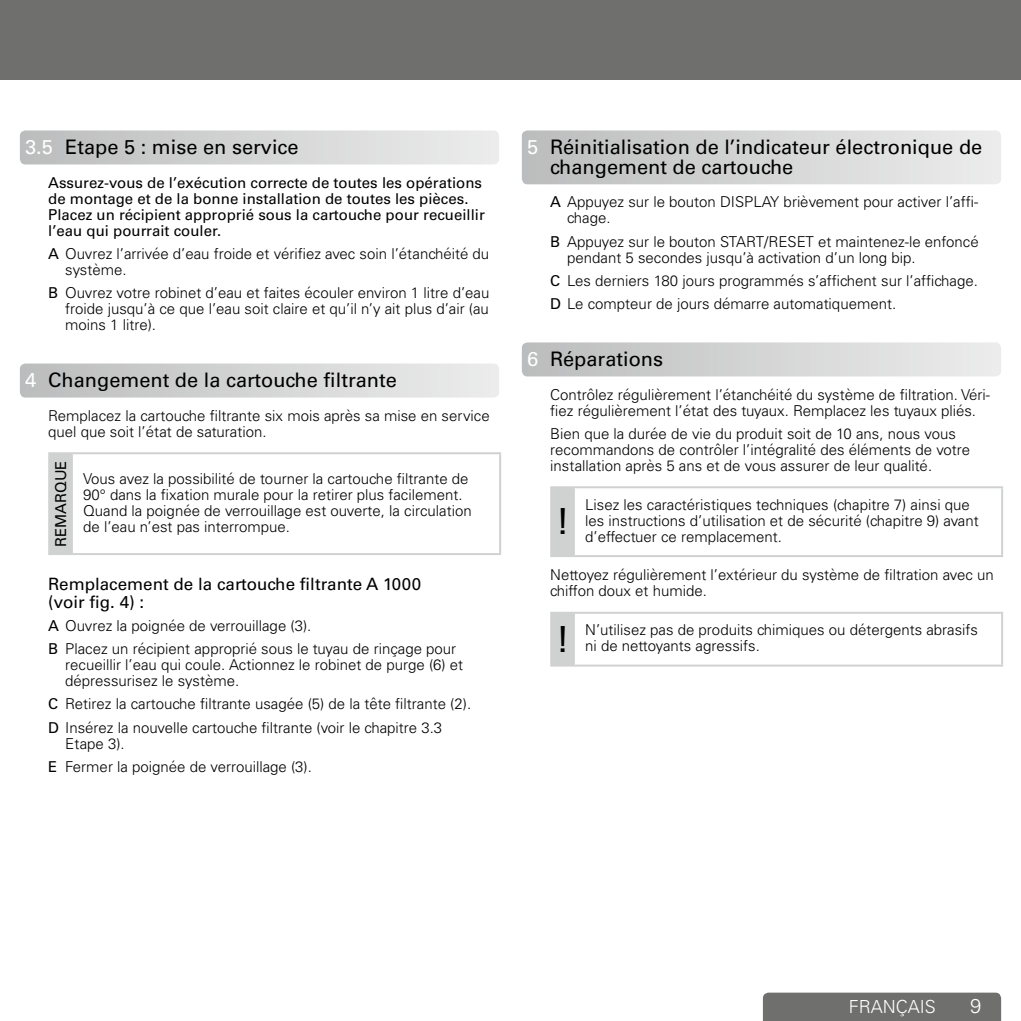
<style>
.page{position:relative;width:1021px;height:1021px;background:#fff}
.page>*{position:absolute;margin:0;border:0;box-sizing:border-box;transform-origin:0 0}
.t1{font:500 36px "Univers CE";color:#000}
.t2{font:500 20px/20px "Univers CE";color:#000}
.t3{font:300 20px "Univers";color:#fff}
.t4{font:300 18px "Univers";color:#fff}
.t5{font:500 17px/18px "Univers CE";color:#000}
.t6{font:300 15px/16px "Univers CE";color:#000}
.t7{font:500 15px/16px "Univers CE";color:#000}
.s1{color:#fff}
.s2{font-weight:500}
</style>
<div class="page">
<div style="left:0;top:0;width:1020px;height:79px;background:#6f6f6e"></div>
<div style="left:763px;top:992px;width:238px;height:28px;background:#6f6f6e"></div>
<svg style="left:20px;top:130px;width:479px;height:34px;background:#d4d5d5"></svg>
<svg style="left:20px;top:363px;width:479px;height:34px;background:#d4d5d5"></svg>
<div style="left:49px;top:453px;width:23px;height:101px;background:#d0d1d1"></div>
<hr style="left:48px;top:452px;width:24px;height:2px;background:#d0d1d1">
<hr style="left:48px;top:454px;width:2px;height:99px;background:#d0d1d1">
<hr style="left:72px;top:452px;width:429px;height:2px;background:#d0d1d1">
<hr style="left:71px;top:454px;width:2px;height:99px;background:#d0d1d1">
<hr style="left:499px;top:454px;width:2px;height:99px;background:#d0d1d1">
<hr style="left:48px;top:553px;width:24px;height:2px;background:#d0d1d1">
<hr style="left:72px;top:553px;width:429px;height:2px;background:#d0d1d1">
<svg style="left:522px;top:130px;width:479px;height:54px;background:#d4d4d5"></svg>
<svg style="left:522px;top:342px;width:479px;height:34px;background:#d4d5d5"></svg>
<div style="left:551px;top:487px;width:23px;height:69px;background:#d0d1d1"></div>
<hr style="left:550px;top:486px;width:24px;height:2px;background:#d0d1d1">
<hr style="left:550px;top:488px;width:2px;height:67px;background:#d0d1d1">
<hr style="left:574px;top:486px;width:429px;height:2px;background:#d0d1d1">
<hr style="left:573px;top:488px;width:2px;height:67px;background:#d0d1d1">
<hr style="left:1001px;top:488px;width:2px;height:67px;background:#d0d1d1">
<hr style="left:550px;top:555px;width:24px;height:2px;background:#d0d1d1">
<hr style="left:574px;top:555px;width:429px;height:2px;background:#d0d1d1">
<div style="left:551px;top:612px;width:23px;height:53px;background:#d0d1d1"></div>
<hr style="left:550px;top:611px;width:24px;height:2px;background:#d0d1d1">
<hr style="left:550px;top:613px;width:2px;height:51px;background:#d0d1d1">
<hr style="left:574px;top:611px;width:429px;height:2px;background:#d0d1d1">
<hr style="left:573px;top:613px;width:2px;height:51px;background:#d0d1d1">
<hr style="left:1001px;top:613px;width:2px;height:51px;background:#d0d1d1">
<hr style="left:550px;top:664px;width:24px;height:2px;background:#d0d1d1">
<hr style="left:574px;top:664px;width:429px;height:2px;background:#d0d1d1">
<h2 class="t2" style="left:25px;top:137px;width:275px"><span class="s1">3.5</span> Etape 5 : mise en service</h2>
<p class="t7" style="left:48px;top:175px;width:438px">Assurez-vous de l’exécution correcte de toutes les opérations de montage et de la bonne installation de toutes les pièces.<br>Placez un récipient approprié sous la cartouche pour recueillir l’eau qui pourrait couler.</p>
<p class="t6" style="left:65px;top:246px;width:425px;text-indent:-17px"><span class="s2">A</span> Ouvrez l’arrivée d’eau froide et vérifiez avec soin l’étanchéité du système.</p>
<p class="t6" style="left:65px;top:285px;width:425px;text-align:justify;text-indent:-17px"><span class="s2">B</span> Ouvrez votre robinet d’eau et faites écouler environ 1 litre d’eau froide jusqu’à ce que l’eau soit claire et qu’il n’y ait plus d’air (au moins 1 litre).</p>
<h2 class="t2" style="left:25px;top:370px;width:373px"><span class="s1">4</span> Changement de la cartouche filtrante</h2>
<p class="t6" style="left:48px;top:407px;width:443px">Remplacez la cartouche filtrante six mois après sa mise en service quel que soit l’état de saturation.</p>
<p class="t7" style="left:53px;top:547px;width:88px;rotate:-90deg">REMARQUE</p>
<p class="t6" style="left:83px;top:471px;width:390px">Vous avez la possibilité de tourner la cartouche filtrante de 90° dans la fixation murale pour la retirer plus facilement.<br>Quand la poignée de verrouillage est ouverte, la circulation de l’eau n’est pas interrompue.</p>
<p class="t5" style="left:48px;top:575px;width:375px">Remplacement de la cartouche filtrante A 1000 (voir fig. 4) :</p>
<p class="t6" style="left:48px;top:614px;width:409px;line-height:23px"><span class="s2">A</span> Ouvrez la poignée de verrouillage (3).<br><span class="s2">B</span> Placez un récipient approprié sous le tuyau de rinçage pour</p>
<p class="t6" style="left:65px;top:657px;width:399px">recueillir l’eau qui coule. Actionnez le robinet de purge (6) et dépressurisez le système.</p>
<p class="t6" style="left:48px;top:693px;width:424px;line-height:23px"><span class="s2">C</span> Retirez la cartouche filtrante usagée (5) de la tête filtrante (2).<br><span class="s2">D</span> Insérez la nouvelle cartouche filtrante (voir le chapitre 3.3</p>
<p class="t6" style="left:48px;top:732px;width:265px;line-height:23px;text-indent:17px">Etape 3).<br><span class="s2">E</span> Fermer la poignée de verrouillage (3).</p>
<h2 class="t2" style="left:550px;top:137px;width:433px;text-indent:-23px"><span class="s1">5</span> Réinitialisation de l’indicateur électronique de changement de cartouche</h2>
<p class="t6" style="left:567px;top:194px;width:412px;text-indent:-17px"><span class="s2">A</span> Appuyez sur le bouton DISPLAY brièvement pour activer l’affi&shy;chage.</p>
<p class="t6" style="left:567px;top:233px;width:413px;text-indent:-17px"><span class="s2">B</span> Appuyez sur le bouton START/RESET et maintenez-le enfoncé pendant 5 secondes jusqu’à activation d’un long bip.</p>
<p class="t6" style="left:550px;top:269px;width:429px;line-height:23px"><span class="s2">C</span> Les derniers 180 jours programmés s’affichent sur l’affichage.<br><span class="s2">D</span> Le compteur de jours démarre automatiquement.</p>
<h2 class="t2" style="left:527px;top:349px;width:138px"><span class="s1">6</span> Réparations</h2>
<p class="t6" style="left:550px;top:386px;width:441px">Contrôlez régulièrement l’étanchéité du système de filtration. Véri&shy;fiez régulièrement l’état des tuyaux. Remplacez les tuyaux pliés.</p>
<p class="t6" style="left:550px;top:425px;width:421px">Bien que la durée de vie du produit soit de 10 ans, nous vous recommandons de contrôler l’intégralité des éléments de votre installation après 5 ans et de vous assurer de leur qualité.</p>
<h1 class="t1" style="left:555px;top:501px;width:16px">!</h1>
<p class="t6" style="left:585px;top:497px;width:395px">Lisez les caractéristiques techniques (chapitre 7) ainsi que les instructions d’utilisation et de sécurité (chapitre 9) avant d’effectuer ce remplacement.</p>
<p class="t6" style="left:550px;top:567px;width:445px">Nettoyez régulièrement l’extérieur du système de filtration avec un chiffon doux et humide.</p>
<h1 class="t1" style="left:555px;top:618px;width:16px">!</h1>
<p class="t6" style="left:585px;top:622px;width:394px">N’utilisez pas de produits chimiques ou détergents abrasifs ni de nettoyants agressifs.</p>
<p class="t4" style="left:848px;top:995px;width:89px">FRANÇAIS</p>
<h2 class="t3" style="left:970px;top:993px;width:13px">9</h2>
</div>
